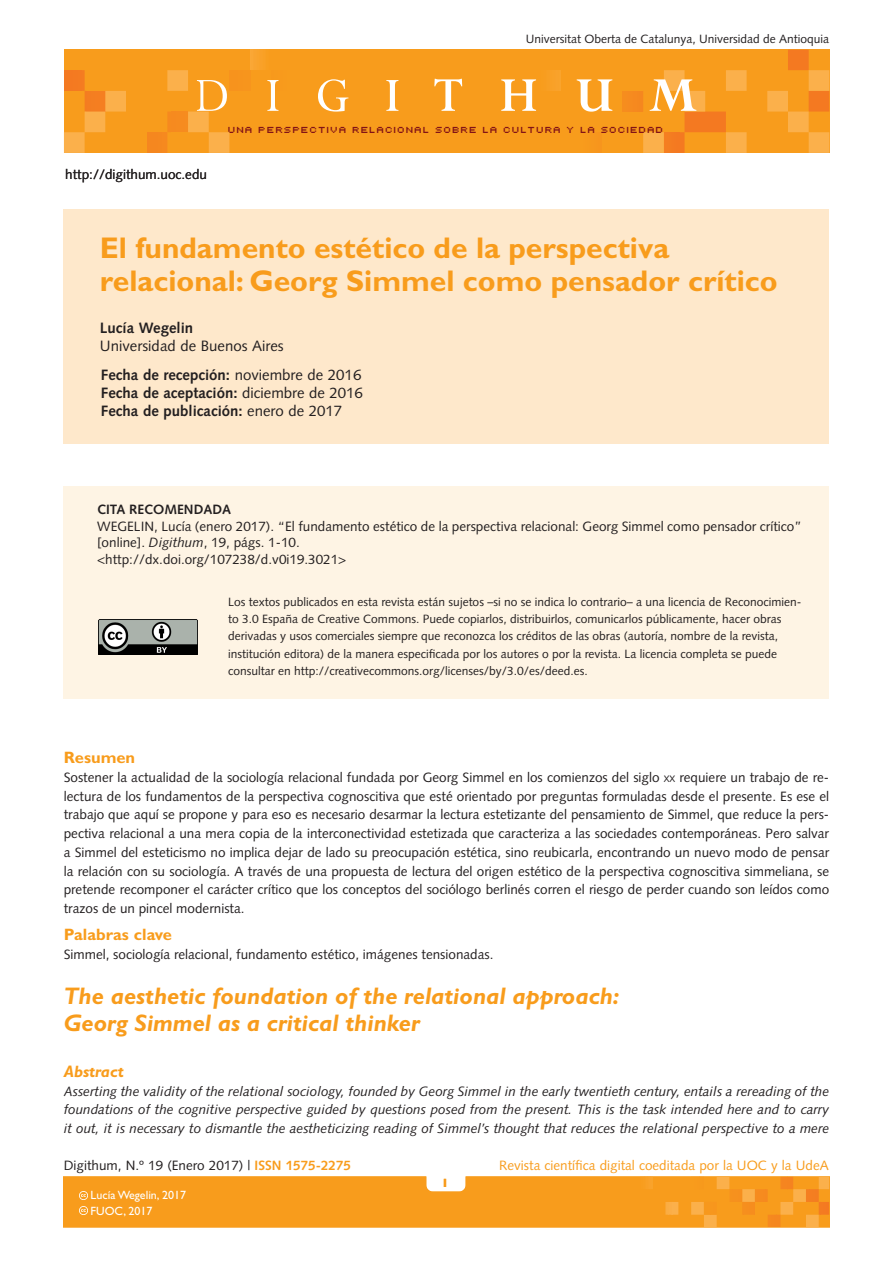
<style>
.page{position:relative;width:893px;height:1263px;background:#fff}
.page>*{position:absolute;margin:0;border:0;box-sizing:border-box;transform-origin:0 0}
._00_Titol{font:700 30px/33px "Gill Sans";color:#f89c1c}
._00_Titolarresum{font:italic 700 24px/27px "Gill Sans";color:#f89c1c}
._00_Titoletsresum{font:700 16.5px "Gill Sans";color:#f89c1c}
._00_Titoletsresum-2{font:italic 700 16.5px "Gill Sans";color:#f89c1c}
._001_Dades_autor_i_d{font:700 15px "Syntax LT";color:#231f20}
._001_Dades_autor_i_d-2{font:15px "Syntax LT";color:#231f20}
._01_Textresum{font:13.5px/18.8px "Syntax LT";color:#231f20;text-align:justify}
._01_Textresum_angles{font:italic 13.5px/18.8px "Syntax LT";color:#231f20;text-align:justify}
._05_Citacio_recomena{font:13.5px/16.5px "Syntax LT";color:#231f20}
.t1{font:13.5px "Syntax LT";color:#f89c1c}
._02_PARAGRAF_GENERAL{font:13.5px "Syntax LT";color:#231f20}
.t2{font:700 13.5px "Syntax LT";color:#231f20}
.t3{font:12px/17.2px "Syntax LT";color:#231f20}
.t4{font:12px "Gill Sans";color:#fff}
.t5{font:700 12px "Gill Sans";color:#f89c1c}
.t6{font:9.75px "Uni 0554";color:#821316}
.s1{font-weight:400}
.s2{font-style:italic}
.s3{font-size:9.45px}
.s4{font-weight:700;color:#f89c1c}
</style>
<div class="page">
<div style="left:64px;top:49px;width:765px;height:104px;background:#f89c1c"></div>
<hr style="left:247px;top:70px;width:3px;height:21px;background:#f7951d">
<div style="left:242px;top:70px;width:5px;height:21px;background:#f7951d"></div>
<hr style="left:238px;top:70px;width:4px;height:21px;background:#f7941d">
<div style="left:233px;top:70px;width:5px;height:21px;background:#f7931d"></div>
<hr style="left:229px;top:70px;width:4px;height:21px;background:#f7931d">
<hr style="left:596px;top:132px;width:2px;height:21px;background:#f7961d">
<hr style="left:598px;top:132px;width:2px;height:21px;background:#f7951d">
<hr style="left:600px;top:132px;width:2px;height:21px;background:#f7951d">
<hr style="left:602px;top:50px;width:2px;height:103px;background:#f7941d">
<hr style="left:620px;top:50px;width:2px;height:103px;background:#f68e1e">
<hr style="left:622px;top:91px;width:2px;height:21px;background:#f68d1e">
<hr style="left:624px;top:91px;width:2px;height:21px;background:#f68d1e">
<hr style="left:626px;top:91px;width:2px;height:21px;background:#f68c1f">
<svg style="left:628px;top:91px;width:7px;height:21px"></svg>
<hr style="left:635px;top:91px;width:2px;height:21px;background:#f6891f">
<hr style="left:637px;top:91px;width:2px;height:21px;background:#f5881f">
<hr style="left:639px;top:91px;width:2px;height:21px;background:#f5871f">
<hr style="left:641px;top:91px;width:2px;height:21px;background:#f5871f">
<hr style="left:250px;top:50px;width:2px;height:20px;background:#faa837">
<svg style="left:252px;top:50px;width:11px;height:20px"></svg>
<svg style="left:64px;top:70px;width:165px;height:83px"></svg>
<svg style="left:267px;top:80px;width:11px;height:31px"></svg>
<svg style="left:318px;top:79px;width:30px;height:33px"></svg>
<svg style="left:386px;top:80px;width:12px;height:31px"></svg>
<svg style="left:434px;top:79px;width:28px;height:32px"></svg>
<svg style="left:501px;top:70px;width:60px;height:41px"></svg>
<svg style="left:577px;top:79px;width:35px;height:33px"></svg>
<svg style="left:643px;top:50px;width:186px;height:103px"></svg>
<hr style="left:829px;top:1177px;width:1px;height:50px;background:#f47921">
<svg style="left:64px;top:1177px;width:765px;height:50px;background:#f89d21"></svg>
<div style="left:64px;top:209px;width:765px;height:234px;background:#fee8cb"></div>
<div style="left:64px;top:486px;width:765px;height:213px;background:#fef4e4"></div>
<img style="left:99px;top:619px;width:99px;height:35px">
<p class="t3" style="left:526px;top:30px;width:305px">Universitat Oberta de Catalunya, Universidad de Antioquia</p>
<p class="_02_PARAGRAF_GENERAL" style="left:65px;top:166px;width:143px">http://digithum.uoc.edu</p>
<p class="t6" style="left:228px;top:122px;width:438px">UNA PERSPECTIVA RELACIONAL SOBRE LA CULTURA Y LA SOCIEDAD</p>
<p class="_00_Titol" style="left:100px;top:232px;width:679px">El fundamento estético de la perspectiva relacional: Georg Simmel como pensador crítico</p>
<p class="_001_Dades_autor_i_d" style="left:100px;top:319px;width:95px">Lucía Wegelin</p>
<p class="_001_Dades_autor_i_d-2" style="left:100px;top:337px;width:185px">Universidad de Buenos Aires</p>
<p class="_001_Dades_autor_i_d" style="left:101px;top:366px;width:262px">Fecha de recepción: <span class="s1">noviembre de 2016</span></p>
<p class="_001_Dades_autor_i_d" style="left:101px;top:384px;width:264px">Fecha de aceptación: <span class="s1">diciembre de 2016</span></p>
<p class="_001_Dades_autor_i_d" style="left:101px;top:402px;width:243px">Fecha de publicación: <span class="s1">enero de 2017</span></p>
<p class="t2" style="left:97px;top:502px;width:136px">CITA RECOMENDADA</p>
<p class="_05_Citacio_recomena" style="left:97px;top:518px;width:706px">WEGELIN, Lucía (enero 2017). “El fundamento estético de la perspectiva relacional: Georg Simmel como pensador crítico” [online]. <span class="s2">Digithum</span>, 19, págs. 1-10.</p>
<p class="_05_Citacio_recomena" style="left:97px;top:551px;width:251px">&lt;http://dx.doi.org/107238/d.v0i19.3021&gt;</p>
<p class="t3" style="left:228px;top:593px;width:575px">Los textos publicados en esta revista están sujetos –si no se indica lo contrario– a una licencia de Reconocimien&shy;to 3.0 España de Creative Commons. Puede copiarlos, distribuirlos, comunicarlos públicamente, hacer obras derivadas y usos comerciales siempre que reconozca los créditos de las obras (autoría, nombre de la revista, institución editora) de la manera especificada por los autores o por la revista. La licencia completa se puede consultar en http://creativecommons.org/licenses/by/3.0/es/deed.es.</p>
<p class="_00_Titoletsresum" style="left:64px;top:748px;width:73px">Resumen</p>
<p class="_01_Textresum" style="left:64px;top:768px;width:767px">Sostener la actualidad de la sociología relacional fundada por Georg Simmel en los comienzos del siglo <span class="s3">xx</span> requiere un trabajo de re&shy;lectura de los fundamentos de la perspectiva cognoscitiva que esté orientado por preguntas formuladas desde el presente. Es ese el trabajo que aquí se propone y para eso es necesario desarmar la lectura estetizante del pensamiento de Simmel, que reduce la pers&shy;pectiva relacional a una mera copia de la interconectividad estetizada que caracteriza a las sociedades contemporáneas. Pero salvar a Simmel del esteticismo no implica dejar de lado su preocupación estética, sino reubicarla, encontrando un nuevo modo de pensar la relación con su sociología. A través de una propuesta de lectura del origen estético de la perspectiva cognoscitiva simmeliana, se pretende recomponer el carácter crítico que los conceptos del sociólogo berlinés corren el riesgo de perder cuando son leídos como trazos de un pincel modernista.</p>
<p class="_00_Titoletsresum" style="left:64px;top:924px;width:110px">Palabras clave</p>
<p class="_01_Textresum" style="left:64px;top:944px;width:431px">Simmel, sociología relacional, fundamento estético, imágenes tensionadas.</p>
<p class="_00_Titolarresum" style="left:64px;top:983px;width:557px">The aesthetic foundation of the relational approach:<br>Georg Simmel as a critical thinker</p>
<p class="_00_Titoletsresum-2" style="left:64px;top:1062px;width:62px">Abstract</p>
<p class="_01_Textresum_angles" style="left:64px;top:1081px;width:767px">Asserting the validity of the relational sociology, founded by Georg Simmel in the early twentieth century, entails a rereading of the foundations of the cognitive perspective guided by questions posed from the present. This is the task intended here and to carry it out, it is necessary to dismantle the aestheticizing reading of Simmel’s thought that reduces the relational perspective to a mere</p>
<p class="_01_Textresum" style="left:64px;top:1156px;width:289px">Digithum, N.º 19 (Enero 2017) | <span class="s4">ISSN 1575-2275</span></p>
<p class="t1" style="left:499px;top:1157px;width:331px">Revista científica digital coeditada por la UOC y la UdeA</p>
<p class="t4" style="left:91px;top:1188px;width:97px">Lucía Wegelin, 2017</p>
<p class="t4" style="left:91px;top:1204px;width:63px">FUOC, 2017</p>
<p class="t5" style="left:442px;top:1176px;width:8px">1</p>
</div>
